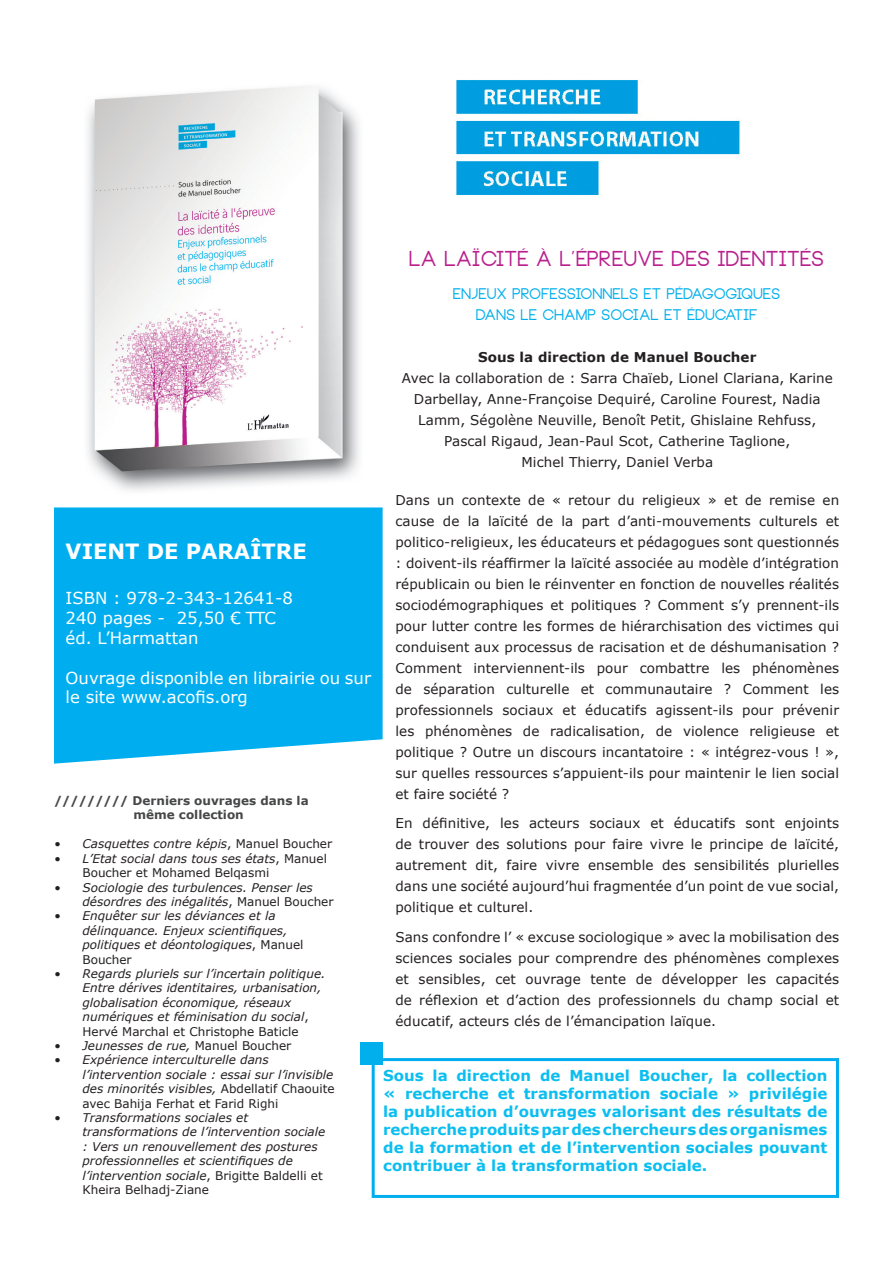
<style>
.page{position:relative;width:893px;height:1263px;background:#fff}
.page>*{position:absolute;margin:0;border:0;box-sizing:border-box;transform-origin:0 0}
.t1{font:700 21px "Neou";letter-spacing:.005em;color:#b9208d}
.t2{font:700 21px "Verdana";color:#fff}
.t3{font:16.5px/19.8px "Verdana";color:#fff}
.t4{font:700 15px/18px "Verdana";color:#0bbeef;text-align:justify}
.t5{font:700 15px "Neou";letter-spacing:.005em;color:#00afeb}
.t6{font:13.5px/21px "Verdana";letter-spacing:.005em;color:#231f20;text-align:justify}
.t7{font:italic 12px/14.4px "Verdana";color:#231f20}
.t8{font:12px/14.4px "Verdana";color:#231f20}
.t9{font:700 12px/14.4px "Verdana";color:#464748}
.s1{font-style:normal}
.s2{font-style:italic}
.s3{font-weight:700}
</style>
<div class="page">
<img style="left:456px;top:79px;width:284px;height:116px">
<div style="left:54px;top:507px;width:329px;height:257px;background:#00aeef"></div>
<div style="left:372px;top:1058px;width:467px;height:140px;border:3px solid #00aeef"></div>
<div style="left:360px;top:1042px;width:23px;height:22px;background:#00afeb"></div>
<img style="left:88px;top:86px;width:271px;height:405px">
<p class="t2" style="left:66px;top:537px;width:243px">VIENT DE PARAÎTRE</p>
<p class="t3" style="left:66px;top:588px;width:229px">ISBN : 978-2-343-12641-8</p>
<p class="t3" style="left:66px;top:608px;width:212px">240 pages - 25,50 € TTC</p>
<p class="t3" style="left:66px;top:628px;width:134px">éd. L’Harmattan</p>
<p class="t3" style="left:66px;top:667px;width:307px">Ouvrage disponible en librairie ou sur le site www.acofis.org</p>
<p class="t9" style="left:134px;top:793px;width:177px;text-indent:-80px">///////// Derniers ouvrages dans la même collection</p>
<p class="t7" style="left:54px;top:837px;width:280px">• Casquettes contre képis<span class="s1">, Manuel Boucher</span></p>
<p class="t8" style="left:82px;top:851px;width:246px;text-indent:-28px"><span class="s2">• L’Etat social dans tous ses états</span>, Manuel<br>Boucher et Mohamed Belqasmi</p>
<p class="t7" style="left:82px;top:880px;width:253px;text-indent:-28px">• Sociologie des turbulences. Penser les désordres des inégalités<span class="s1">, Manuel Boucher</span></p>
<p class="t7" style="left:82px;top:909px;width:223px;text-indent:-28px">• Enquêter sur les déviances et la délinquance. Enjeux scientifiques, politiques et déontologiques<span class="s1">, Manuel<br>Boucher</span></p>
<p class="t7" style="left:82px;top:966px;width:245px;text-indent:-28px">• Regards pluriels sur l’incertain politique.<br>Entre dérives identitaires, urbanisation, globalisation économique, réseaux numériques et féminisation du social<span class="s1">, Hervé Marchal et Christophe Baticle</span></p>
<p class="t7" style="left:54px;top:1038px;width:239px">• Jeunesses de rue, <span class="s1">Manuel Boucher</span></p>
<p class="t7" style="left:82px;top:1053px;width:254px;text-indent:-28px">• Expérience interculturelle dans l’intervention sociale : essai sur l’invisible des minorités visibles, <span class="s1">Abdellatif Chaouite avec Bahija Ferhat et Farid Righi</span></p>
<p class="t7" style="left:82px;top:1110px;width:244px;text-indent:-28px">• Transformations sociales et transformations de l’intervention sociale : Vers un renouvellement des postures professionnelles et scientifiques de l’intervention sociale<span class="s1">, Brigitte Baldelli et Kheira Belhadj-Ziane</span></p>
<p class="t1" style="left:410px;top:248px;width:416px">LA LAÏCITÉ À L’ÉPREUVE DES IDENTITÉS</p>
<p class="t5" style="left:454px;top:286px;width:329px">ENJEUX PROFESSIONNELS ET PÉDAGOGIQUES</p>
<p class="t5" style="left:477px;top:307px;width:283px">DANS LE CHAMP SOCIAL ET ÉDUCATIF</p>
<p class="t6" style="left:402px;top:347px;width:432px;text-align:center"><span class="s3">Sous la direction de Manuel Boucher<br></span>Avec la collaboration de : Sarra Chaïeb, Lionel Clariana, Karine Darbellay, Anne-Françoise Dequiré, Caroline Fourest, Nadia Lamm, Ségolène Neuville, Benoît Petit, Ghislaine Rehfuss, Pascal Rigaud, Jean-Paul Scot, Catherine Taglione,</p>
<p class="t6" style="left:521px;top:452px;width:193px">Michel Thierry, Daniel Verba</p>
<p class="t6" style="left:395px;top:489px;width:445px">Dans un contexte de « retour du religieux » et de remise en cause de la laïcité de la part d’anti-mouvements culturels et politico-religieux, les éducateurs et pédagogues sont questionnés : doivent-ils réaffirmer la laïcité associée au modèle d’intégration républicain ou bien le réinventer en fonction de nouvelles réalités sociodémographiques et politiques ? Comment s’y prennent-ils pour lutter contre les formes de hiérarchisation des victimes qui conduisent aux processus de racisation et de déshumanisation ?<br>Comment interviennent-ils pour combattre les phénomènes de séparation culturelle et communautaire ? Comment les professionnels sociaux et éducatifs agissent-ils pour prévenir les phénomènes de radicalisation, de violence religieuse et politique ? Outre un discours incantatoire : « intégrez-vous ! », sur quelles ressources s’appuient-ils pour maintenir le lien social et faire société ?</p>
<p class="t6" style="left:395px;top:813px;width:445px">En définitive, les acteurs sociaux et éducatifs sont enjoints de trouver des solutions pour faire vivre le principe de laïcité, autrement dit, faire vivre ensemble des sensibilités plurielles dans une société aujourd’hui fragmentée d’un point de vue social, politique et culturel.</p>
<p class="t6" style="left:395px;top:926px;width:445px">Sans confondre l’ « excuse sociologique » avec la mobilisation des sciences sociales pour comprendre des phénomènes complexes et sensibles, cet ouvrage tente de développer les capacités de réflexion et d’action des professionnels du champ social et éducatif, acteurs clés de l’émancipation laïque.</p>
<p class="t4" style="left:383px;top:1066px;width:446px">Sous la direction de Manuel Boucher, la collection « recherche et transformation sociale » privilégie la publication d’ouvrages valorisant des résultats de recherche produits par des chercheurs des organismes de la formation et de l’intervention sociales pouvant contribuer à la transformation sociale.</p>
</div>
